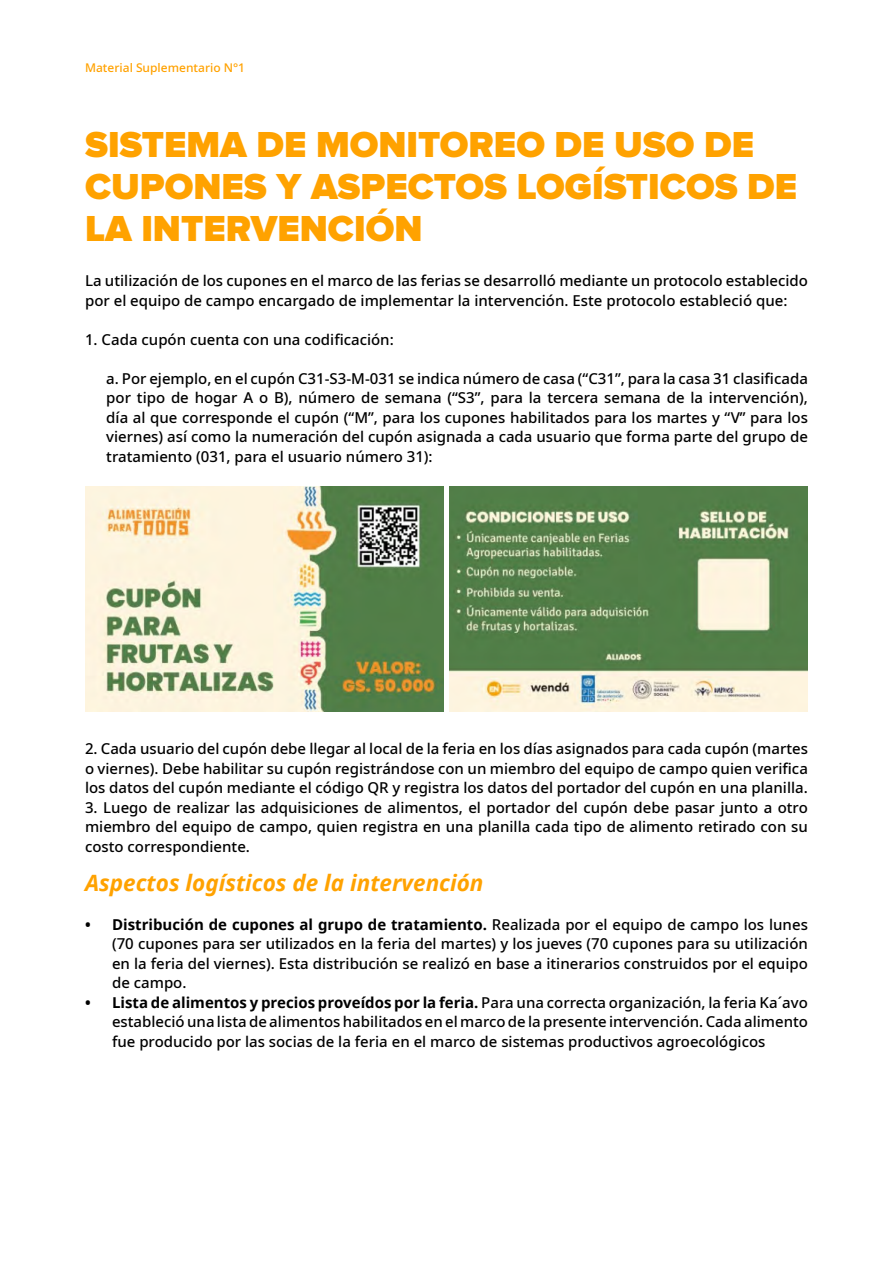
<style>
.page{position:relative;width:893px;height:1263px;background:#fff}
.page>*{position:absolute;margin:0;border:0;box-sizing:border-box;transform-origin:0 0}
.t1{font:900 37.5px/42px "Proxima Nova";color:#ffa200}
.t2{font:italic 700 22.5px "Noto Sans";color:#ffa200}
.t3{font:500 15px/19.5px "Noto Sans";color:#000;text-align:justify}
.t4{font:500 12px "Noto Sans";color:#ffa200}
.s1{font-weight:700}
</style>
<div class="page">
<img style="left:85px;top:487px;width:358px;height:225px">
<img style="left:449px;top:487px;width:359px;height:225px">
<p class="t4" style="left:85px;top:60px;width:162px">Material Suplementario N°1</p>
<h1 class="t1" style="left:85px;top:125px;width:714px">SISTEMA DE MONITOREO DE USO DE<br>CUPONES Y ASPECTOS LOGÍSTICOS DE<br>LA INTERVENCIÓN</h1>
<p class="t3" style="left:85px;top:271px;width:724px">La utilización de los cupones en el marco de las ferias se desarrolló mediante un protocolo establecido por el equipo de campo encargado de implementar la intervención. Este protocolo estableció que:</p>
<p class="t3" style="left:85px;top:330px;width:310px">1. Cada cupón cuenta con una codificación:</p>
<p class="t3" style="left:106px;top:369px;width:703px">a. Por ejemplo, en el cupón C31-S3-M-031 se indica número de casa (“C31”, para la casa 31 clasificada por tipo de hogar A o B), número de semana (“S3”, para la tercera semana de la intervención), día al que corresponde el cupón (“M”, para los cupones habilitados para los martes y “V” para los viernes) así como la numeración del cupón asignada a cada usuario que forma parte del grupo de tratamiento (031, para el usuario número 31):</p>
<p class="t3" style="left:85px;top:739px;width:724px">2. Cada usuario del cupón debe llegar al local de la feria en los días asignados para cada cupón (martes o viernes). Debe habilitar su cupón registrándose con un miembro del equipo de campo quien verifica los datos del cupón mediante el código QR y registra los datos del portador del cupón en una planilla.</p>
<p class="t3" style="left:85px;top:798px;width:724px">3. Luego de realizar las adquisiciones de alimentos, el portador del cupón debe pasar junto a otro miembro del equipo de campo, quien registra en una planilla cada tipo de alimento retirado con su costo correspondiente.</p>
<h2 class="t2" style="left:85px;top:866px;width:400px">Aspectos logísticos de la intervención</h2>
<p class="t3" style="left:112px;top:915px;width:697px;text-indent:-27px"><span class="s1">• Distribución de cupones al grupo de tratamiento.</span> Realizada por el equipo de campo los lunes (70 cupones para ser utilizados en la feria del martes) y los jueves (70 cupones para su utilización en la feria del viernes). Esta distribución se realizó en base a itinerarios construidos por el equipo de campo.</p>
<p class="t3" style="left:112px;top:993px;width:697px;text-indent:-27px"><span class="s1">• Lista de alimentos y precios proveídos por la feria.</span> Para una correcta organización, la feria Ka´avo estableció una lista de alimentos habilitados en el marco de la presente intervención. Cada alimento fue producido por las socias de la feria en el marco de sistemas productivos agroecológicos</p>
</div>
